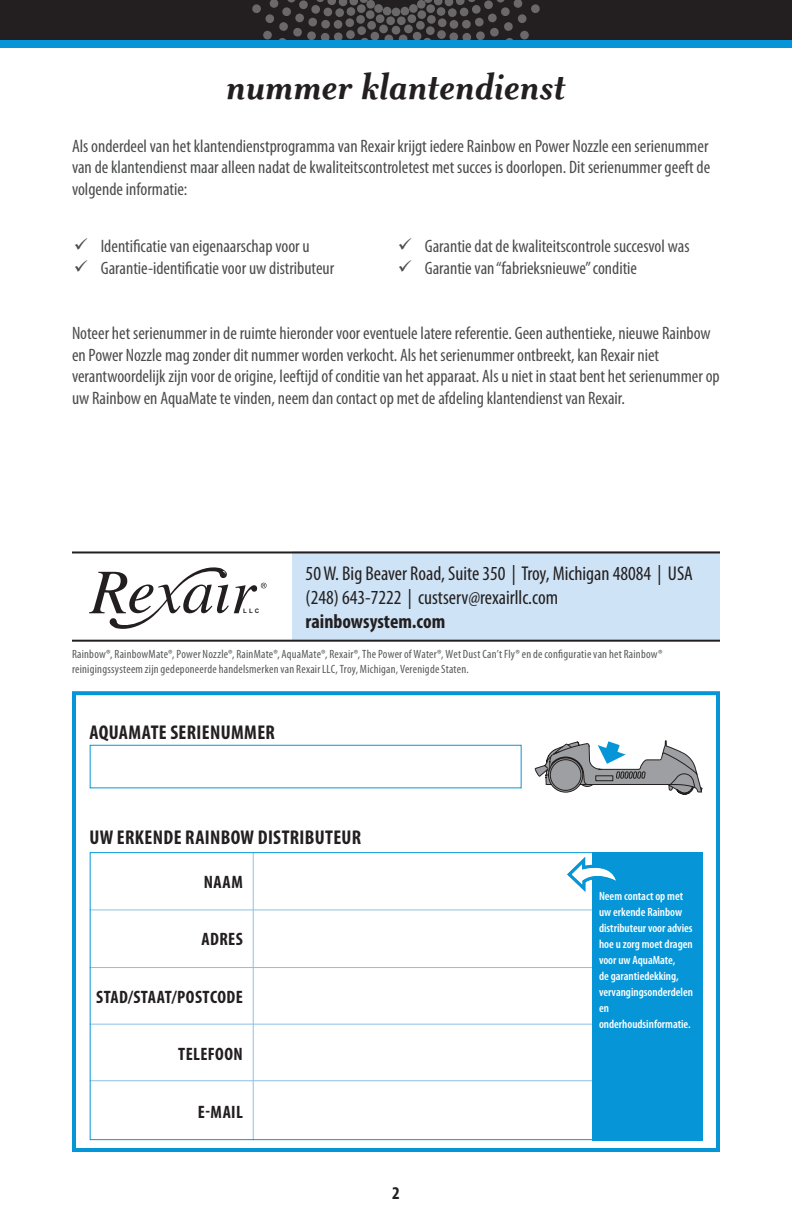
<style>
.page{position:relative;width:792px;height:1224px;background:#fff}
.page>*{position:absolute;margin:0;border:0;box-sizing:border-box;transform-origin:0 0}
.t1{font:italic 700 44px "Mrs Eaves";letter-spacing:-.005em;color:#231f20}
.t2{font:condensed 20px "Myriad Pro";color:#231f20}
.t3{font:700 condensed 20px "Myriad Pro";letter-spacing:.015em;color:#231f20}
.t4{font:condensed 18px/21.6px "Myriad Pro";color:#4b4c4d;text-align:justify}
.t5{font:700 condensed 18px "Myriad Pro";letter-spacing:.025em;color:#231f20}
.t6{font:condensed 12px/14.4px "Myriad Pro";letter-spacing:.02em;color:#57585a}
.t7{font:600 condensed 12px/16px "Myriad Pro";color:#fff}
.t8{font:700 6.2px "Arial";color:#231f20}
</style>
<div class="page">
<div style="left:0;top:0;width:792px;height:40px;background:#231f20"></div>
<svg style="left:252px;top:0;width:288px;height:40px"></svg>
<div style="left:0;top:40px;width:792px;height:8px;background:#0696d7"></div>
<div style="left:292px;top:551px;width:428px;height:89px;background:#cee3f5"></div>
<svg style="left:89px;top:567px;width:178px;height:62px"></svg>
<hr style="left:72px;top:640px;width:648px;height:2px;background:#231f20">
<hr style="left:72px;top:551px;width:648px;height:2px;background:#231f20">
<div style="left:72px;top:691px;width:648px;height:461px;border:4px solid #0696d7"></div>
<div style="left:90px;top:745px;width:432px;height:43px;border:1px solid #0696d7"></div>
<hr style="left:90px;top:909px;width:504px;height:1px;background:#8cc0e8">
<hr style="left:90px;top:967px;width:504px;height:1px;background:#8cc0e8">
<hr style="left:90px;top:1024px;width:504px;height:1px;background:#8cc0e8">
<hr style="left:90px;top:1080px;width:504px;height:1px;background:#8cc0e8">
<hr style="left:253px;top:852px;width:1px;height:288px;background:#8cc0e8">
<div style="left:592px;top:852px;width:110px;height:288px;background:#0696d7"></div>
<svg style="left:567px;top:856px;width:49px;height:36px"></svg>
<svg style="left:535px;top:740px;width:167px;height:54px"></svg>
<p class="t1" style="left:226px;top:62px;width:341px">nummer klantendienst</p>
<p class="t4" style="left:72px;top:135px;width:640px">Als onderdeel van het klantendienstprogramma van Rexair krijgt iedere Rainbow en Power Nozzle een serienummer van de klantendienst maar alleen nadat de kwaliteitscontroletest met succes is doorlopen. Dit serienummer geeft de volgende informatie:</p>
<p class="t4" style="left:101px;top:235px;width:210px">Identificatie van eigenaarschap voor u</p>
<p class="t4" style="left:101px;top:257px;width:235px">Garantie-identificatie voor uw distributeur</p>
<p class="t4" style="left:425px;top:235px;width:266px">Garantie dat de kwaliteitscontrole succesvol was</p>
<p class="t4" style="left:425px;top:257px;width:214px">Garantie van “fabrieksnieuwe” conditie</p>
<p class="t4" style="left:72px;top:322px;width:649px;text-align:left">Noteer het serienummer in de ruimte hieronder voor eventuele latere referentie. Geen authentieke, nieuwe Rainbow en Power Nozzle mag zonder dit nummer worden verkocht. Als het serienummer ontbreekt, kan Rexair niet verantwoordelijk zijn voor de origine, leeftijd of conditie van het apparaat. Als u niet in staat bent het serienummer op uw Rainbow en AquaMate te vinden, neem dan contact op met de afdeling klantendienst van Rexair.</p>
<p class="t8" style="left:243px;top:607px;width:18px">LLC</p>
<p class="t2" style="left:306px;top:562px;width:389px">50 W. Big Beaver Road, Suite 350 | Troy, Michigan 48084 | USA</p>
<p class="t2" style="left:306px;top:586px;width:254px">(248) 643-7222 | custserv@rexairllc.com</p>
<p class="t3" style="left:306px;top:609px;width:141px">rainbowsystem.com</p>
<p class="t6" style="left:72px;top:647px;width:592px">Rainbow®, RainbowMate®, Power Nozzle®, RainMate®, AquaMate®, Rexair®, The Power of Water®, Wet Dust Can’t Fly® en de configuratie van het Rainbow® reinigingssysteem zijn gedeponeerde handelsmerken van Rexair LLC, Troy, Michigan, Verenigde Staten.</p>
<p class="t3" style="left:89px;top:720px;width:187px">AQUAMATE SERIENUMMER</p>
<p class="t3" style="left:89px;top:825px;width:273px">UW ERKENDE RAINBOW DISTRIBUTEUR</p>
<p class="t5" style="left:204px;top:870px;width:40px">NAAM</p>
<p class="t5" style="left:201px;top:928px;width:43px">ADRES</p>
<p class="t5" style="left:96px;top:986px;width:148px">STAD/STAAT/POSTCODE</p>
<p class="t5" style="left:178px;top:1043px;width:66px">TELEFOON</p>
<p class="t5" style="left:198px;top:1101px;width:46px">E-MAIL</p>
<p class="t5" style="left:392px;top:1181px;width:9px">2</p>
<p class="t7" style="left:599px;top:888px;width:95px">Neem contact op met uw erkende Rainbow distributeur voor advies hoe u zorg moet dragen voor uw AquaMate,<br>de garantiedekking, vervangingsonderdelen en onderhoudsinformatie.</p>
</div>
